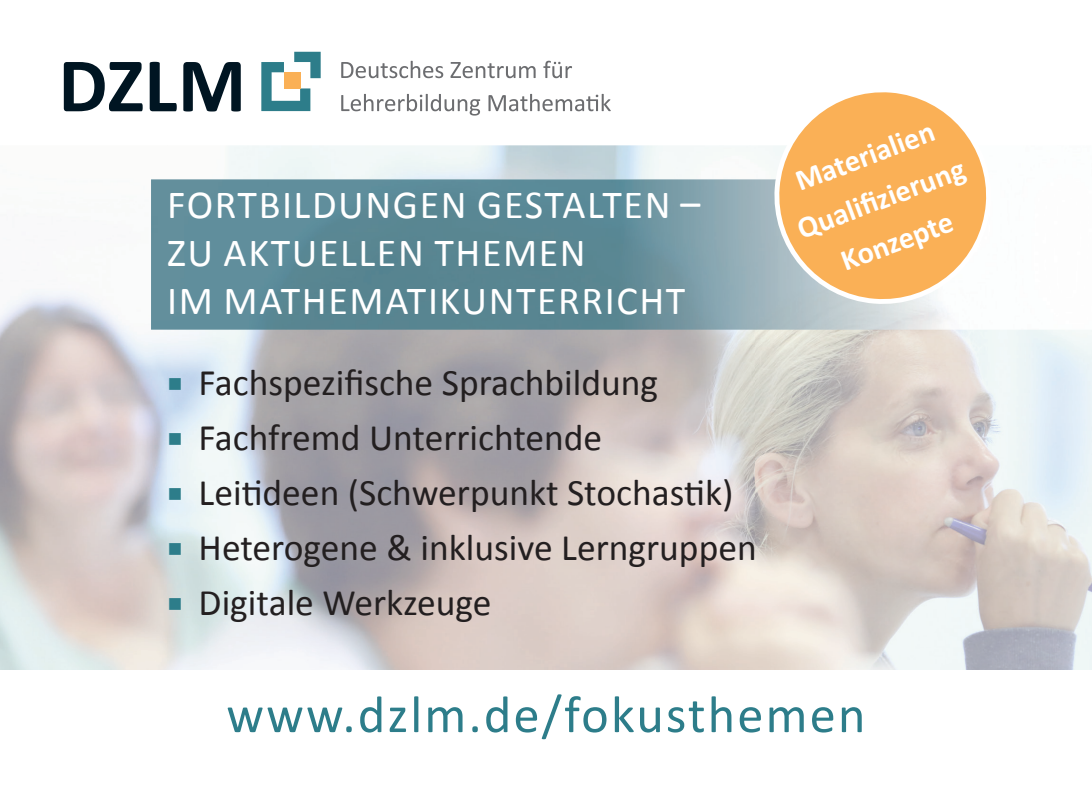
<style>
.page{position:relative;width:1092px;height:787px;background:#fff}
.page>*{position:absolute;margin:0;border:0;box-sizing:border-box;transform-origin:0 0}
.t1{font:52.5px "Calibri";letter-spacing:.04em;color:#2d7d8a}
.t2{font:40px/48px "Calibri";letter-spacing:.04em;color:#fff}
.t3{font:37.5px "Calibri";color:#231f20}
.t4{font:700 30.25px/45.5px "Calibri";color:#fff;text-align:center}
.s1{color:#2d7d8a}
</style>
<div class="page">
<img style="left:167px;top:330px;width:924px;height:340px">
<img style="left:151px;top:145px;width:811px;height:185px">
<svg style="left:64px;top:62px;width:79px;height:49px"></svg>
<svg style="left:150px;top:62px;width:27px;height:49px"></svg>
<svg style="left:183px;top:62px;width:58px;height:49px"></svg>
<svg style="left:341px;top:61px;width:102px;height:17px"></svg>
<svg style="left:450px;top:62px;width:85px;height:16px"></svg>
<svg style="left:543px;top:61px;width:29px;height:17px"></svg>
<svg style="left:341px;top:94px;width:139px;height:22px"></svg>
<svg style="left:488px;top:94px;width:122px;height:17px"></svg>
<svg style="left:261px;top:52px;width:59px;height:59px"></svg>
<div style="left:284px;top:72px;width:16px;height:16px;background:#fab056"></div>
<svg style="left:767px;top:92px;width:220px;height:214px"></svg>
<p class="t2" style="left:167px;top:181px;width:534px">FORTBILDUNGEN GESTALTEN –<br>ZU AKTUELLEN THEMEN<br>IM MATHEMATIKUNTERRICHT</p>
<p class="t3" style="left:167px;top:359px;width:492px"><span class="s1">○</span> Fachspezifische Sprachbildung</p>
<p class="t3" style="left:167px;top:414px;width:437px"><span class="s1">○</span> Fachfremd Unterrichtende</p>
<p class="t3" style="left:167px;top:469px;width:568px"><span class="s1">○</span> Leitideen (Schwerpunkt Stochastik)</p>
<p class="t3" style="left:167px;top:524px;width:591px"><span class="s1">○</span> Heterogene &amp; inklusive Lerngruppen</p>
<p class="t3" style="left:167px;top:579px;width:326px"><span class="s1">○</span> Digitale Werkzeuge</p>
<p class="t4" style="left:774px;top:164px;width:178px;rotate:-20deg">Materialien<br>Qualifi zierung<br>Konzepte</p>
<h1 class="t1" style="left:226px;top:681px;width:640px">www.dzlm.de/fokusthemen</h1>
</div>
